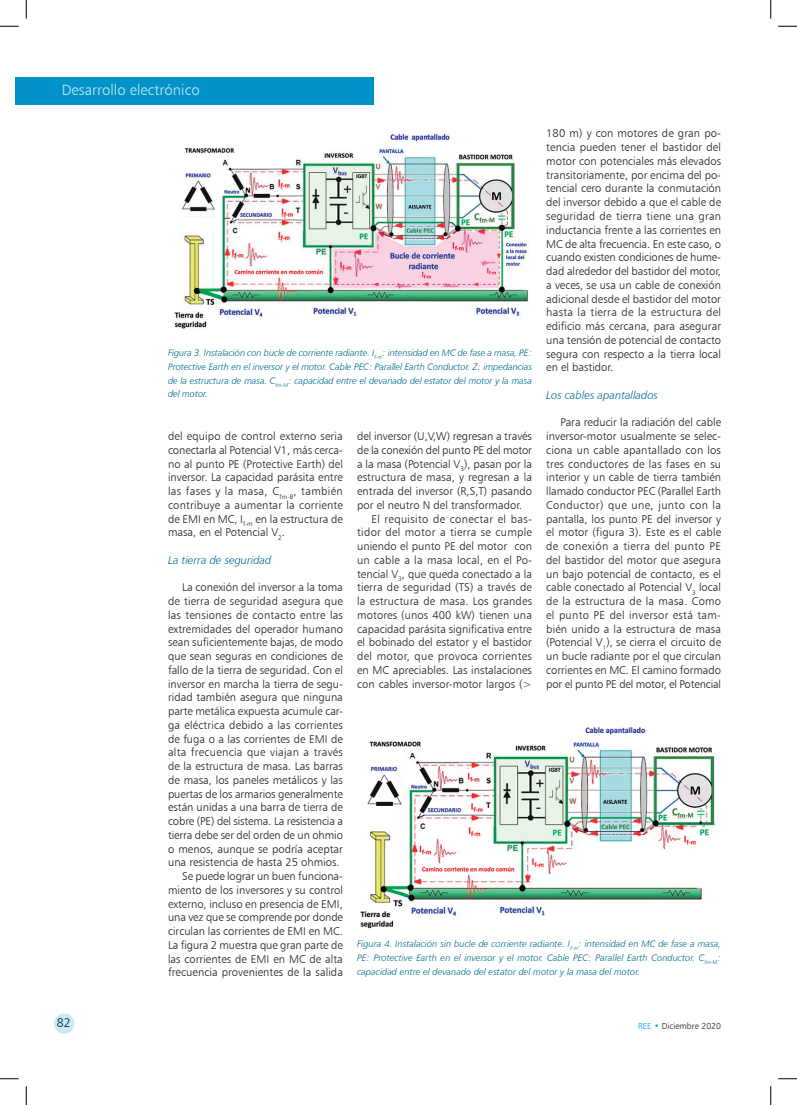
<style>
.page{position:relative;width:797px;height:1105px;background:#fff}
.page>*{position:absolute;margin:0;border:0;box-sizing:border-box;transform-origin:0 0}
.t1{font:15px "Humanist 777 BT Light B";color:#c6eafa}
.t2{font:12.5px "Humanist 777 BT Light B";color:#231f20}
.TEXTO_ARTICULO{font:11.25px/13.8px "Humanist 777 BT Light B";color:#231f20;text-align:justify}
.INTRODUCCION{font:11.25px "Humanist 777 BT Light Italic B";color:#006c91}
.Titulin{font:11.25px "Humanist 777 BT Light Italic B";color:#006c91}
.AUTOR_ARTICULO{font:9.38px/13.8px "Humanist 777 BT Light Italic B";letter-spacing:-.005em;color:#006c91;text-align:justify}
.t3{font:8.75px "Humanist 777 BT Light B";color:#231f20}
.s1{color:#00aeef}
</style>
<div class="page">
<div style="left:54px;top:1013px;width:20px;height:21px;background:#c6eafa;border-radius:50%"></div>
<div style="left:16px;top:77px;width:358px;height:28px;background:#0092c8"></div>
<img style="left:174px;top:133px;width:354px;height:196px">
<img style="left:360px;top:727px;width:355px;height:202px">
<svg style="left:0;top:25px;width:19px;height:2px"></svg>
<svg style="left:778px;top:25px;width:19px;height:2px"></svg>
<svg style="left:0;top:1078px;width:19px;height:1px"></svg>
<svg style="left:778px;top:1078px;width:19px;height:1px"></svg>
<svg style="left:25px;top:0;width:2px;height:19px"></svg>
<svg style="left:25px;top:1086px;width:2px;height:19px"></svg>
<svg style="left:770px;top:0;width:1px;height:19px"></svg>
<svg style="left:770px;top:1086px;width:1px;height:19px"></svg>
<h1 class="t1" style="left:62px;top:81px;width:139px">Desarrollo electrónico</h1>
<p class="TEXTO_ARTICULO" style="left:546px;top:127px;width:176px">180 m) y con motores de gran po&shy;tencia pueden tener el bastidor del motor con potenciales más elevados transitoriamente, por encima del po&shy;tencial cero durante la conmutación del inversor debido a que el cable de seguridad de tierra tiene una gran inductancia frente a las corrientes en MC de alta frecuencia. En este caso, o cuando existen condiciones de hume&shy;dad alrededor del bastidor del motor, a veces, se usa un cable de conexión adicional desde el bastidor del motor hasta la tierra de la estructura del edificio más cercana, para asegurar una tensión de potencial de contacto segura con respecto a la tierra local en el bastidor.</p>
<p class="INTRODUCCION" style="left:546px;top:388px;width:113px">Los cables apantallados</p>
<p class="TEXTO_ARTICULO" style="left:546px;top:415px;width:176px;text-indent:14px">Para reducir la radiación del cable inversor-motor usualmente se selec&shy;ciona un cable apantallado con los tres conductores de las fases en su interior y un cable de tierra también llamado conductor PEC (Parallel Earth Conductor) que une, junto con la pantalla, los punto PE del inversor y el motor (figura 3). Este es el cable de conexión a tierra del punto PE del bastidor del motor que asegura un bajo potencial de contacto, es el cable conectado al Potencial V<sub>3</sub> local de la estructura de la masa. Como el punto PE del inversor está tam&shy;bién unido a la estructura de masa (Potencial V<sub>1</sub>), se cierra el circuito de un bucle radiante por el que circulan corrientes en MC. El camino formado por el punto PE del motor, el Potencial</p>
<p class="AUTOR_ARTICULO" style="left:168px;top:346px;width:365px">Figura 3. Instalación con bucle de corriente radiante. I<sub>f-m</sub>: intensidad en MC de fase a masa, PE:<br>Protective Earth en el inversor y el motor. Cable PEC: Parallel Earth Conductor. Z: impedancias de la estructura de masa. C<sub>fm-M</sub>: capacidad entre el devanado del estator del motor y la masa del motor.</p>
<p class="TEXTO_ARTICULO" style="left:357px;top:429px;width:176px">del inversor (U,V,W) regresan a través de la conexión del punto PE del motor a la masa (Potencial V<sub>3</sub>), pasan por la estructura de masa, y regresan a la entrada del inversor (R,S,T) pasando por el neutro N del transformador.</p>
<p class="TEXTO_ARTICULO" style="left:357px;top:512px;width:176px;text-indent:14px">El requisito de conectar el bas&shy;tidor del motor a tierra se cumple uniendo el punto PE del motor con un cable a la masa local, en el Po&shy;tencial V<sub>3</sub>, que queda conectado a la tierra de seguridad (TS) a través de la estructura de masa. Los grandes motores (unos 400 kW) tienen una capacidad parásita significativa entre el bobinado del estator y el bastidor del motor, que provoca corrientes en MC apreciables. Las instalaciones con cables inversor-motor largos (&gt;</p>
<p class="TEXTO_ARTICULO" style="left:168px;top:429px;width:176px">del equipo de control externo seria conectarla al Potencial V1, más cerca&shy;no al punto PE (Protective Earth) del inversor. La capacidad parásita entre las fases y la masa, C<sub>fm-B</sub>, también contribuye a aumentar la corriente de EMI en MC, I<sub>f-m</sub> en la estructura de masa, en el Potencial V<sub>2</sub>.</p>
<p class="Titulin" style="left:168px;top:553px;width:105px">La tierra de seguridad</p>
<p class="TEXTO_ARTICULO" style="left:168px;top:580px;width:176px;text-indent:14px">La conexión del inversor a la toma de tierra de seguridad asegura que las tensiones de contacto entre las extremidades del operador humano sean suficientemente bajas, de modo que sean seguras en condiciones de fallo de la tierra de seguridad. Con el inversor en marcha la tierra de segu&shy;ridad también asegura que ninguna parte metálica expuesta acumule car&shy;ga eléctrica debido a las corrientes de fuga o a las corrientes de EMI de alta frecuencia que viajan a través de la estructura de masa. Las barras de masa, los paneles metálicos y las puertas de los armarios generalmente están unidas a una barra de tierra de cobre (PE) del sistema. La resistencia a tierra debe ser del orden de un ohmio o menos, aunque se podría aceptar una resistencia de hasta 25 ohmios.</p>
<p class="TEXTO_ARTICULO" style="left:168px;top:869px;width:176px;text-indent:14px">Se puede lograr un buen funciona&shy;miento de los inversores y su control externo, incluso en presencia de EMI, una vez que se comprende por donde circulan las corrientes de EMI en MC.<br>La figura 2 muestra que gran parte de las corrientes de EMI en MC de alta frecuencia provenientes de la salida</p>
<p class="AUTOR_ARTICULO" style="left:357px;top:937px;width:365px">Figura 4. Instalación sin bucle de corriente radiante. I<sub>f-m</sub>: intensidad en MC de fase a masa, PE: Protective Earth en el inversor y el motor. Cable PEC: Parallel Earth Conductor. C<sub>fm-M</sub>: capacidad entre el devanado del estator del motor y la masa del motor.</p>
<p class="t2" style="left:57px;top:1015px;width:15px">82</p>
<p class="t3" style="left:638px;top:1020px;width:84px"><span class="s1">REE •</span> Diciembre 2020</p>
</div>
